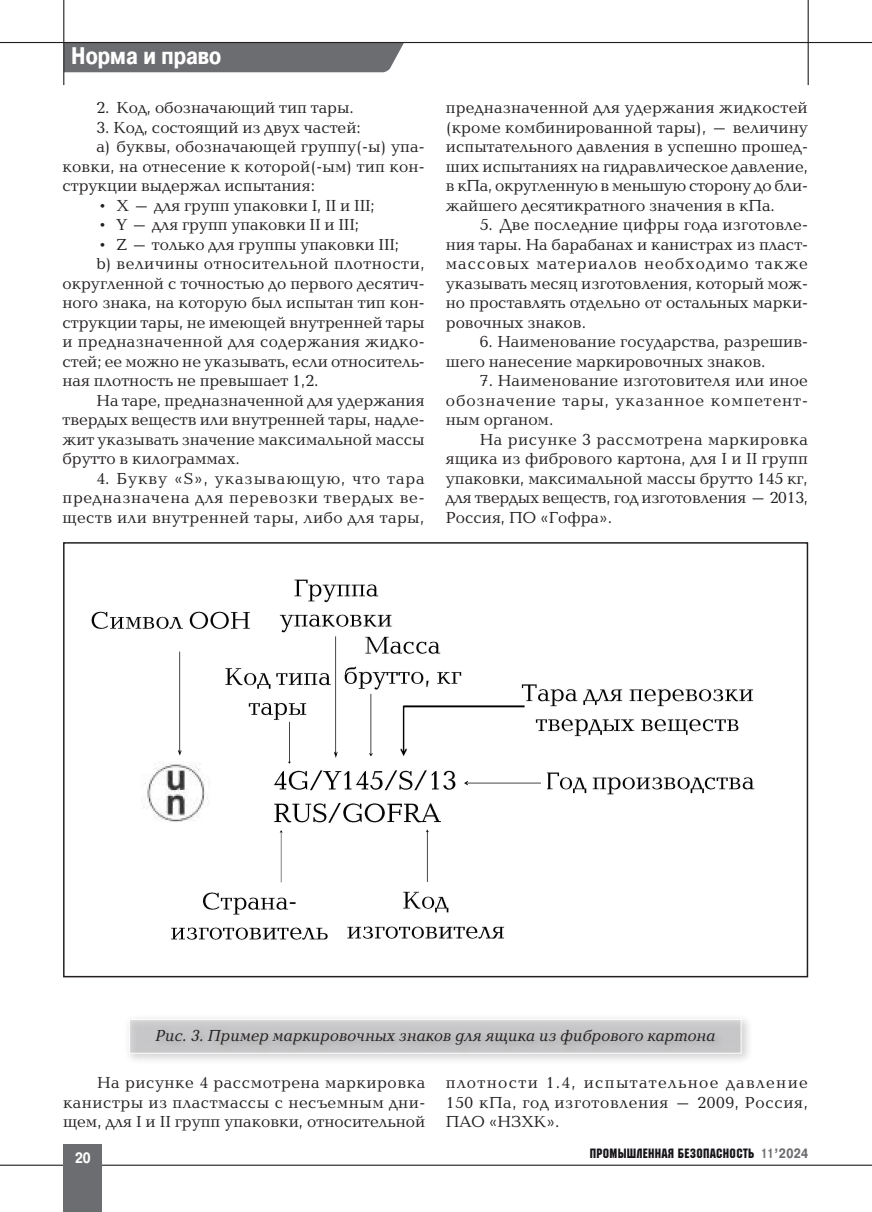
<style>
.page{position:relative;width:872px;height:1212px;background:#fff}
.page>*{position:absolute;margin:0;border:0;box-sizing:border-box;transform-origin:0 0}
.Rubr{font:700 24px "Pragmatica Cond C";color:#fff}
.Baltika_10{font:16.5px/19.5px "Baltica C";color:#231f20;text-align:justify}
.Baltika_10-2{font:italic 16.5px "Baltica C";color:#231f20}
.t1{font:700 15px "Pragmatica Cond C";color:#fff}
.t2{font:13.5px "Machine C";letter-spacing:.025em;color:#171419}
.s1{font-family:"Pragmatica Cond C";font-weight:700;color:#6c6d70}
</style>
<div class="page">
<div style="left:64px;top:43px;width:340px;height:29px;background:#6c6d70"></div>
<hr style="left:0;top:1164px;width:872px;height:2px;background:#231f20">
<div style="left:64px;top:1144px;width:38px;height:68px;background:#6c6d70"></div>
<hr style="left:0;top:42px;width:872px;height:1px;background:#231f20">
<hr style="left:807px;top:0;width:1px;height:85px;background:#231f20">
<hr style="left:63px;top:0;width:1px;height:85px;background:#231f20">
<div style="left:124px;top:1014px;width:628px;height:51px;background:#231f20;opacity:.52"></div>
<svg style="left:129px;top:1019px;width:613px;height:35px;background:#c8c8ca"></svg>
<img style="left:91px;top:579px;width:664px;height:361px">
<div style="left:63px;top:542px;width:745px;height:435px;border:2px solid #231f20"></div>
<p class="Rubr" style="left:71px;top:42px;width:151px">Норма и право</p>
<p class="Baltika_10" style="left:96px;top:99px;width:259px">2. Код, обозначающий тип тары.</p>
<p class="Baltika_10" style="left:96px;top:118px;width:266px">3. Код, состоящий из двух частей:</p>
<p class="Baltika_10" style="left:62px;top:138px;width:363px;text-indent:34px">a) буквы, обозначающей группу(-ы) упа&shy;ковки, на отнесение к которой(-ым) тип кон&shy;струкции выдержал испытания:</p>
<p class="Baltika_10" style="left:96px;top:196px;width:280px">• X – для групп упаковки I, II и III;</p>
<p class="Baltika_10" style="left:96px;top:216px;width:264px">• Y – для групп упаковки II и III;</p>
<p class="Baltika_10" style="left:96px;top:235px;width:304px">• Z – только для группы упаковки III;</p>
<p class="Baltika_10" style="left:62px;top:255px;width:364px;text-indent:34px">b) величины относительной плотности, округленной с точностью до первого десятич&shy;ного знака, на которую был испытан тип кон&shy;струкции тары, не имеющей внутренней тары и предназначенной для содержания жидко&shy;стей; ее можно не указывать, если относитель&shy;ная плотность не превышает 1,2.</p>
<p class="Baltika_10" style="left:62px;top:391px;width:363px;text-indent:34px">На таре, предназначенной для удержания твердых веществ или внутренней тары, надле&shy;жит указывать значение максимальной массы брутто в килограммах.</p>
<p class="Baltika_10" style="left:62px;top:469px;width:364px;text-indent:34px">4. Букву «S», указывающую, что тара предназначена для перевозки твердых ве&shy;ществ или внутренней тары, либо для тары,</p>
<p class="Baltika_10" style="left:446px;top:99px;width:364px">предназначенной для удержания жидкостей (кроме комбинированной тары), – величину испытательного давления в успешно прошед&shy;ших испытаниях на гидравлическое давление, в кПа, округленную в меньшую сторону до бли&shy;жайшего десятикратного значения в кПа.</p>
<p class="Baltika_10" style="left:446px;top:216px;width:363px;text-indent:34px">5. Две последние цифры года изготовле&shy;ния тары. На барабанах и канистрах из пласт&shy;массовых материалов необходимо также указывать месяц изготовления, который мож&shy;но проставлять отдельно от остальных марки&shy;ровочных знаков.</p>
<p class="Baltika_10" style="left:446px;top:333px;width:363px;text-indent:34px">6. Наименование государства, разрешив&shy;шего нанесение маркировочных знаков.</p>
<p class="Baltika_10" style="left:446px;top:372px;width:363px;text-indent:34px">7. Наименование изготовителя или иное обозначение тары, указанное компетент&shy;ным органом.</p>
<p class="Baltika_10" style="left:446px;top:430px;width:364px;text-indent:34px">На рисунке 3 рассмотрена маркировка ящика из фибрового картона, для I и II групп упаковки, максимальной массы брутто 145 кг, для твердых веществ, год изготовления – 2013, Россия, ПО «Гофра».</p>
<p class="Baltika_10-2" style="left:155px;top:1027px;width:562px">Рис. 3. Пример маркировочных знаков для ящика из фибрового картона</p>
<p class="Baltika_10" style="left:63px;top:1073px;width:364px;text-indent:34px">На рисунке 4 рассмотрена маркировка канистры из пластмассы с несъемным дни&shy;щем, для I и II групп упаковки, относительной</p>
<p class="Baltika_10" style="left:446px;top:1073px;width:364px">плотности 1.4, испытательное давление 150 кПа, год изготовления – 2009, Россия, ПАО «НЗХК».</p>
<p class="t1" style="left:75px;top:1149px;width:17px">20</p>
<p class="t2" style="left:590px;top:1145px;width:220px">Промышленная безопасность <span class="s1">11’2024</span></p>
</div>
